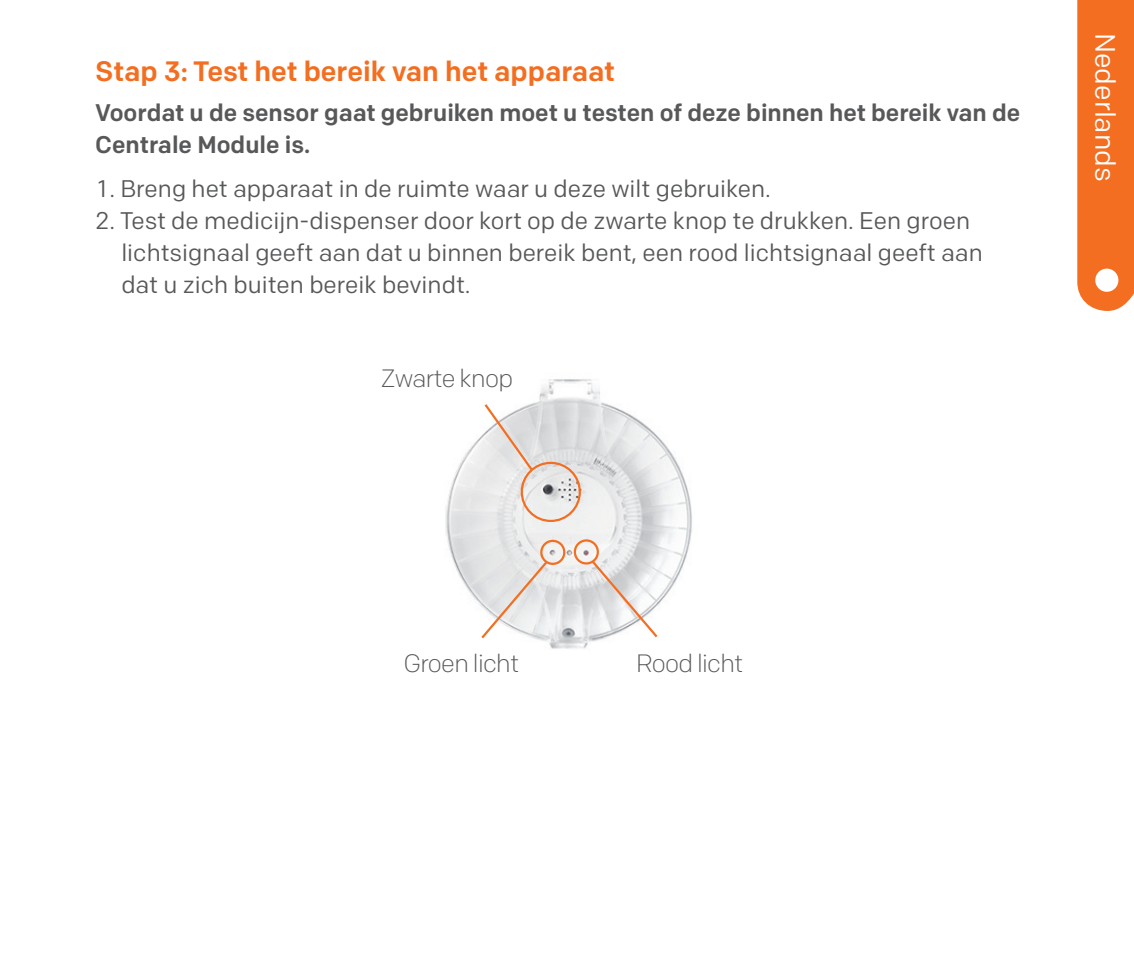
<style>
.page{position:relative;width:1134px;height:976px;background:#fff}
.page>*{position:absolute;margin:0;border:0;box-sizing:border-box;transform-origin:0 0}
.t1{font:500 28px "Colfax";color:#f36e21}
.t2{font:28px "Colfax";color:#fff}
.t3{font:300 25.2px "Colfax";letter-spacing:-.03em;color:#57585a}
.t4{font:24px "Colfax";color:#57585a}
.t5{font:500 24px/32px "Colfax";color:#57585a}
</style>
<div class="page">
<div style="left:1077px;top:0;width:57px;height:311px;background:#f36e21"></div>
<div style="left:1095px;top:268px;width:23px;height:24px;background:#fff;border-radius:50%"></div>
<img style="left:445px;top:379px;width:247px;height:270px">
<div style="left:521px;top:461px;width:60px;height:61px;border:2px solid #f36e21;border-radius:50%"></div>
<svg style="left:482px;top:401px;width:53px;height:71px"></svg>
<div style="left:540px;top:539px;width:25px;height:25px;border:2px solid #f36e21;border-radius:50%"></div>
<div style="left:574px;top:539px;width:25px;height:25px;border:2px solid #f36e21;border-radius:50%"></div>
<svg style="left:479px;top:559px;width:70px;height:81px"></svg>
<svg style="left:589px;top:558px;width:71px;height:81px"></svg>
<p class="t1" style="left:95px;top:54px;width:521px">Stap 3: Test het bereik van het apparaat</p>
<p class="t5" style="left:95px;top:96px;width:926px">Voordat u de sensor gaat gebruiken moet u testen of deze binnen het bereik van de<br>Centrale Module is.</p>
<p class="t4" style="left:98px;top:173px;width:674px">1 . Breng het apparaat in de ruimte waar u deze wilt gebruiken.</p>
<p class="t4" style="left:95px;top:205px;width:876px">2. Test de medicijn-dispenser door kort op de zwarte knop te drukken. Een groen</p>
<p class="t4" style="left:121px;top:237px;width:863px">lichtsignaal geeft aan dat u binnen bereik bent, een rood lichtsignaal geeft aan</p>
<p class="t4" style="left:121px;top:269px;width:351px">dat u zich buiten bereik bevindt.</p>
<p class="t3" style="left:380px;top:363px;width:134px">Zwarte knop</p>
<p class="t2" style="left:1122px;top:33px;width:150px;rotate:90deg">Nederlands</p>
<p class="t3" style="left:403px;top:647px;width:117px">Groen licht</p>
<p class="t3" style="left:636px;top:647px;width:109px">Rood licht</p>
</div>
